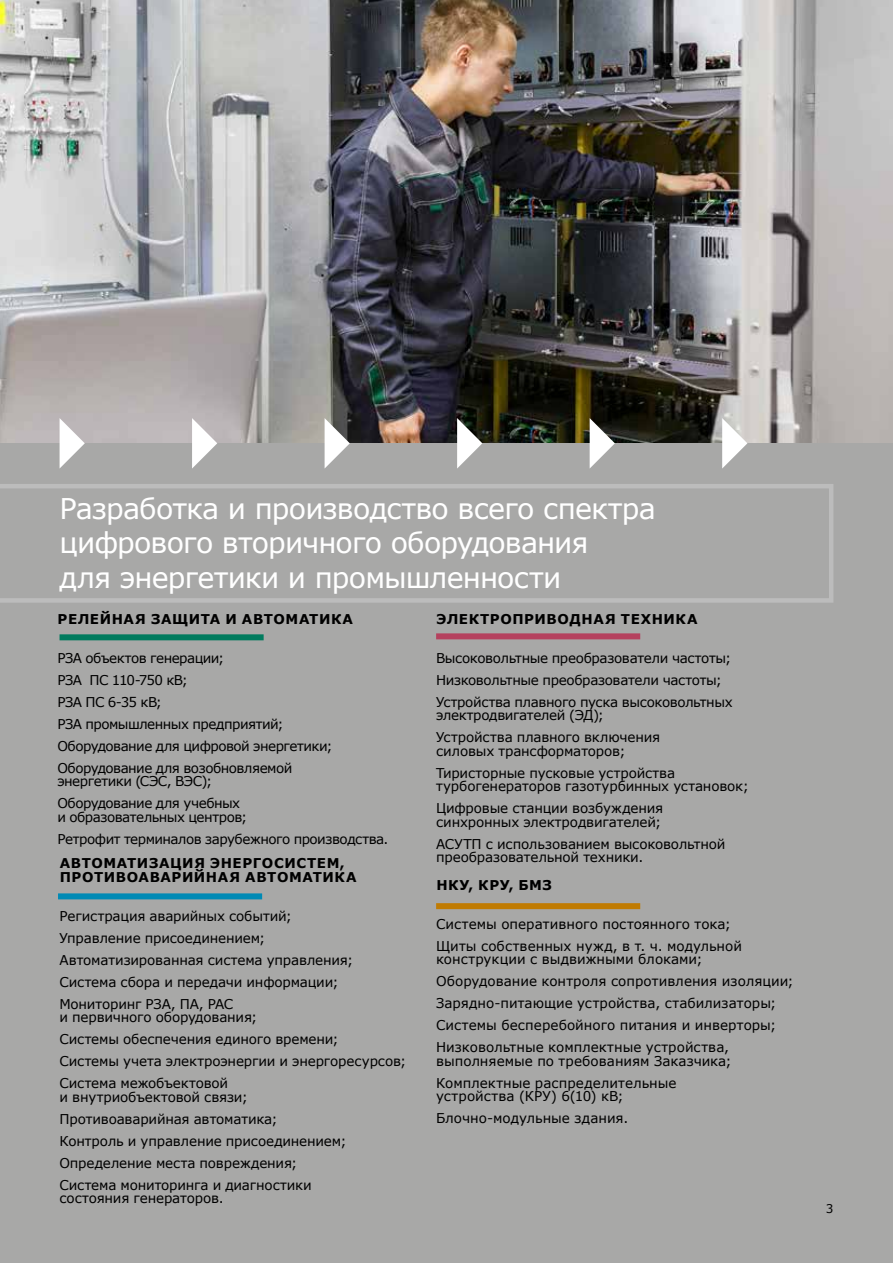
<style>
.page{position:relative;width:893px;height:1263px;background:#fff}
.page>*{position:absolute;margin:0;border:0;box-sizing:border-box;transform-origin:0 0}
.t1{font:28.5px/34.2px "Verdana";letter-spacing:-.03em;color:#fff}
.t2{font:13.5px/22px "Verdana";letter-spacing:-.015em;color:#000}
.t3{font:13.5px/22px "Verdana";letter-spacing:-.04em;color:#000}
.t4{font:700 13.5px/13.5px "Verdana";letter-spacing:.045em;color:#000}
.t5{font:13.5px/22px "Verdana";letter-spacing:-.035em;color:#000}
.t6{font:12px "Verdana";color:#000}
</style>
<div class="page">
<img style="left:0;top:0;width:893px;height:443px">
<div style="left:0;top:443px;width:893px;height:820px;background:#a8a8a7"></div>
<svg style="left:60px;top:418px;width:25px;height:50px"></svg>
<svg style="left:192px;top:418px;width:25px;height:50px"></svg>
<svg style="left:325px;top:418px;width:25px;height:50px"></svg>
<svg style="left:457px;top:418px;width:25px;height:50px"></svg>
<svg style="left:590px;top:418px;width:25px;height:50px"></svg>
<svg style="left:722px;top:418px;width:25px;height:50px"></svg>
<svg style="left:0;top:484px;width:833px;height:119px"></svg>
<div style="left:436px;top:633px;width:204px;height:6px;background:#b5415e"></div>
<div style="left:60px;top:634px;width:204px;height:6px;background:#007b5e"></div>
<div style="left:436px;top:903px;width:204px;height:6px;background:#c07b02"></div>
<div style="left:58px;top:893px;width:204px;height:6px;background:#008ab5"></div>
<h1 class="t1" style="left:60px;top:491px;width:598px">Разработка и производство всего спектра цифрового вторичного оборудования<br>для энергетики и промышленности</h1>
<p class="t4" style="left:436px;top:611px;width:263px">ЭЛЕКТРОПРИВОДНАЯ ТЕХНИКА</p>
<p class="t2" style="left:436px;top:646px;width:298px">Высоковольтные преобразователи частоты;<br>Низковольтные преобразователи частоты;<br>Устройства плавного пуска высоковольтных</p>
<p class="t2" style="left:436px;top:704px;width:226px">электродвигателей (ЭД);<br>Устройства плавного включения</p>
<p class="t2" style="left:436px;top:739px;width:241px">силовых трансформаторов;<br>Тиристорные пусковые устройства</p>
<p class="t2" style="left:436px;top:775px;width:314px">турбогенераторов газотурбинных установок;<br>Цифровые станции возбуждения</p>
<p class="t2" style="left:436px;top:810px;width:291px">синхронных электродвигателей;<br>АСУТП с использованием высоковольтной</p>
<p class="t2" style="left:436px;top:846px;width:209px">преобразовательной техники.</p>
<p class="t4" style="left:58px;top:611px;width:297px">РЕЛЕЙНАЯ ЗАЩИТА И АВТОМАТИКА</p>
<p class="t3" style="left:57px;top:646px;width:277px">РЗА объектов генерации;<br>РЗА ПС 110-750 кВ;<br>РЗА ПС 6-35 кВ;<br>РЗА промышленных предприятий;<br>Оборудование для цифровой энергетики;<br>Оборудование для возобновляемой</p>
<p class="t3" style="left:57px;top:770px;width:184px">энергетики (СЭС, ВЭС);<br>Оборудование для учебных</p>
<p class="t5" style="left:57px;top:805px;width:333px">и образовательных центров;<br>Ретрофит терминалов зарубежного производства.</p>
<p class="t4" style="left:60px;top:856px;width:298px">АВТОМАТИЗАЦИЯ ЭНЕРГОСИСТЕМ,<br>ПРОТИВОАВАРИЙНАЯ АВТОМАТИКА</p>
<p class="t2" style="left:60px;top:905px;width:295px">Регистрация аварийных событий; Управление присоединением; Автоматизированная система управления; Система сбора и передачи информации; Мониторинг РЗА, ПА, РАС</p>
<p class="t2" style="left:60px;top:1006px;width:348px">и первичного оборудования;<br>Системы обеспечения единого времени;<br>Системы учета электроэнергии и энергоресурсов; Система межобъектовой</p>
<p class="t2" style="left:60px;top:1086px;width:288px">и внутриобъектовой связи; Противоаварийная автоматика;<br>Контроль и управление присоединением; Определение места повреждения; Система мониторинга и диагностики</p>
<p class="t2" style="left:60px;top:1187px;width:166px">состояния генераторов.</p>
<p class="t4" style="left:436px;top:877px;width:117px">НКУ, КРУ, БМЗ</p>
<p class="t2" style="left:436px;top:912px;width:307px">Системы оперативного постоянного тока;<br>Щиты собственных нужд, в т. ч. модульной</p>
<p class="t2" style="left:436px;top:948px;width:359px">конструкции с выдвижными блоками; Оборудование контроля сопротивления изоляции; Зарядно-питающие устройства, стабилизаторы; Системы бесперебойного питания и инверторы; Низковольтные комплектные устройства,</p>
<p class="t2" style="left:436px;top:1049px;width:297px">выполняемые по требованиям Заказчика;<br>Комплектные распределительные</p>
<p class="t2" style="left:436px;top:1085px;width:194px">устройства (КРУ) 6(10) кВ;<br>Блочно-модульные здания.</p>
<p class="t6" style="left:826px;top:1200px;width:9px">3</p>
</div>
